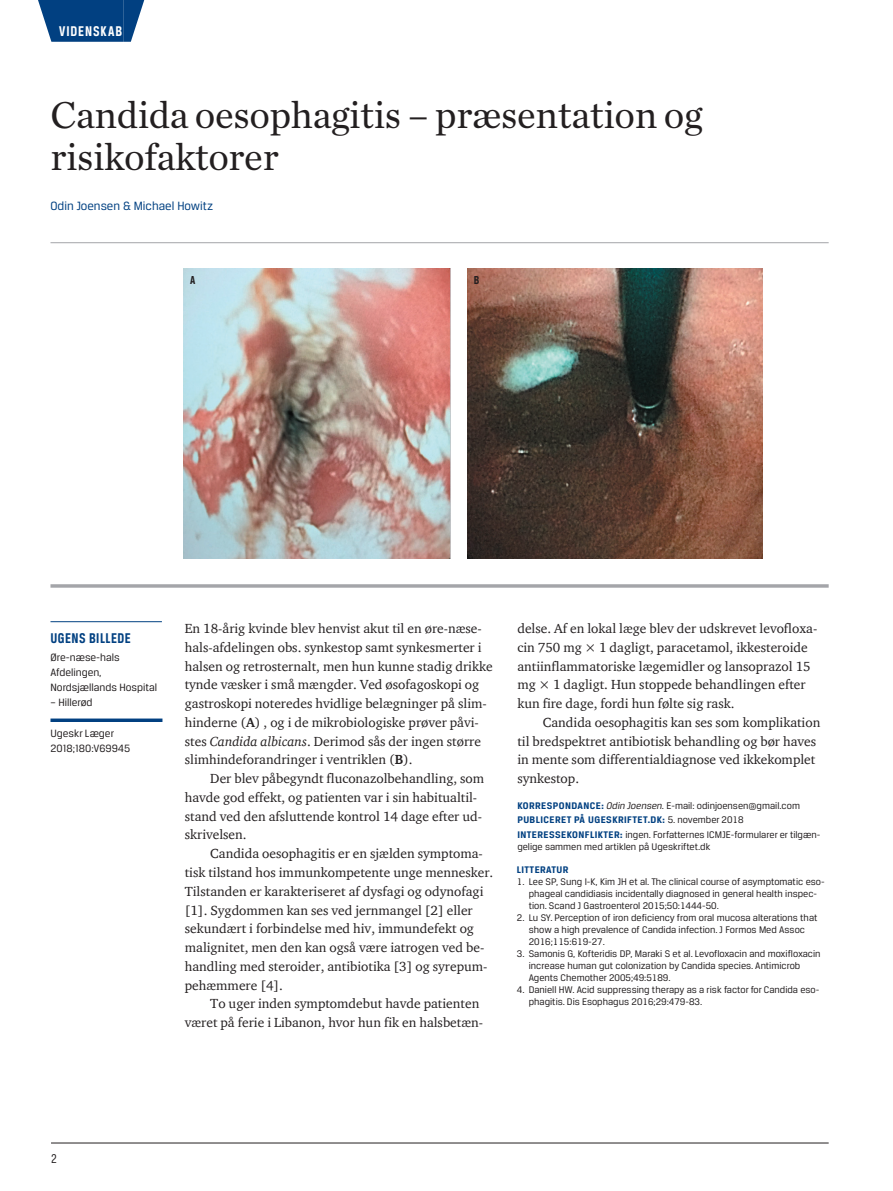
<style>
.page{position:relative;width:893px;height:1191px;background:#fff}
.page>*{position:absolute;margin:0;border:0;box-sizing:border-box;transform-origin:0 0}
.t1{font:39px/42px "Chronicle Text G1";letter-spacing:-.01em;color:#231f20}
.t2{font:700 15px "Breuer Condensed";letter-spacing:.03em;color:#014081}
.t3{font:700 15px "Breuer Condensed";letter-spacing:.065em;color:#fff}
.t4{font:13.5px/18.8px "ITC Charter Com";color:#231f20}
.t5{font:13.5px "Breuer Condensed";color:#231f20}
.t6{font:12.75px "Breuer Text";color:#014081}
.t7{font:700 12.3px "Breuer Condensed";color:#231f20}
.t8{font:11.25px/15px "Breuer Text";color:#231f20}
.t9{font:10.2px/12px "Breuer Text";color:#231f20}
.t10{font:700 10.2px "Breuer Text";color:#014081}
.s1{font-weight:700}
.s2{font-style:italic}
.s3{font-weight:700;color:#014081}
</style>
<div class="page">
<hr style="left:51px;top:1142px;width:778px;height:1px;background:#231f20">
<div style="left:59px;top:0;width:64px;height:42px;background:#014081"></div>
<svg style="left:38px;top:0;width:21px;height:42px"></svg>
<svg style="left:123px;top:0;width:21px;height:42px"></svg>
<img style="left:184px;top:269px;width:267px;height:289px">
<img style="left:467px;top:269px;width:295px;height:289px">
<hr style="left:50px;top:584px;width:779px;height:3px;background:#a4a5a9">
<hr style="left:50px;top:242px;width:779px;height:1px;background:#a4a5a9">
<svg style="left:50px;top:718px;width:112px;height:4px"></svg>
<hr style="left:50px;top:621px;width:112px;height:1px;background:#014081">
<p class="t3" style="left:59px;top:23px;width:65px">VIDENSKAB</p>
<h1 class="t1" style="left:50px;top:92px;width:654px">Candida oesophagitis – præsentation og risikofaktorer</h1>
<p class="t6" style="left:50px;top:199px;width:164px">Odin Joensen &amp; Michael Howitz</p>
<p class="t7" style="left:190px;top:273px;width:6px">A</p>
<p class="t7" style="left:474px;top:273px;width:6px">B</p>
<p class="t2" style="left:50px;top:630px;width:82px">UGENS BILLEDE</p>
<p class="t8" style="left:50px;top:649px;width:108px">Øre-næse-hals<br>Afdelingen,<br>Nordsjællands Hospital</p>
<p class="t8" style="left:50px;top:694px;width:44px">– Hillerød</p>
<p class="t8" style="left:50px;top:725px;width:81px">Ugeskr Læger<br>2018;180:V69945</p>
<p class="t4" style="left:185px;top:619px;width:309px">En 18-årig kvinde blev henvist akut til en øre-næse&shy;hals-afdelingen obs. synkestop samt synkesmerter i halsen og retrosternalt, men hun kunne stadig drikke tynde væsker i små mængder. Ved øsofagoskopi og gastroskopi noteredes hvidlige belægninger på slim&shy;hinderne (<span class="s1">A</span>) , og i de mikrobiologiske prøver påvi&shy;stes <span class="s2">Candida albicans</span>. Derimod sås der ingen større slimhindeforandringer i ventriklen (<span class="s1">B</span>).</p>
<p class="t4" style="left:185px;top:769px;width:301px;text-indent:26px">Der blev påbegyndt fluconazolbehandling, som havde god effekt, og patienten var i sin habitualtil&shy;stand ved den afsluttende kontrol 14 dage efter ud&shy;skrivelsen.</p>
<p class="t4" style="left:185px;top:844px;width:310px;text-indent:26px">Candida oesophagitis er en sjælden symptoma&shy;tisk tilstand hos immunkompetente unge mennesker.<br>Tilstanden er karakteriseret af dysfagi og odynofagi [1]. Sygdommen kan ses ved jernmangel [2] eller sekundært i forbindelse med hiv, immundefekt og malignitet, men den kan også være iatrogen ved be&shy;handling med steroider, antibiotika [3] og syrepum&shy;pehæmmere [4].</p>
<p class="t4" style="left:185px;top:994px;width:300px;text-align:right">To uger inden symptomdebut havde patienten været på ferie i Libanon, hvor hun fik en halsbetæn-</p>
<p class="t4" style="left:517px;top:619px;width:301px">delse. Af en lokal læge blev der udskrevet levofloxa&shy;cin 750 mg × 1 dagligt, paracetamol, ikkesteroide antiinflammatoriske lægemidler og lansoprazol 15 mg × 1 dagligt. Hun stoppede behandlingen efter kun fire dage, fordi hun følte sig rask.</p>
<p class="t4" style="left:517px;top:713px;width:304px;text-indent:26px">Candida oesophagitis kan ses som komplikation til bredspektret antibiotisk behandling og bør haves in mente som differentialdiagnose ved ikkekomplet synkestop.</p>
<p class="t9" style="left:517px;top:799px;width:305px;line-height:14.1px"><span class="s3">KORRESPONDANCE:</span> <span class="s2">Odin Joensen.</span> E-mail: odinjoensen@gmail.com<br><span class="s3">PUBLICERET PÅ UGESKRIFTET.DK:</span> 5. november 2018<br><span class="s3">I NTERESSEKONFLIKTER:</span> ingen. Forfatternes ICMJE-formularer er tilgæn-</p>
<p class="t9" style="left:517px;top:840px;width:195px">gelige sammen med artiklen på Ugeskriftet.dk</p>
<p class="t10" style="left:517px;top:864px;width:7px">LITTERATUR</p>
<p class="t9" style="left:529px;top:875px;width:296px;text-indent:-12px">1. Lee SP, Sung I-K, Kim JH et al. The clinical course of asymptomatic eso&shy;phageal candidiasis incidentally diagnosed in general health inspec&shy;tion. Scand J Gastroenterol 2015;50:1444-50.</p>
<p class="t9" style="left:529px;top:911px;width:290px;text-indent:-12px">2. Lu SY. Perception of iron deficiency from oral mucosa alterations that show a high prevalence of Candida infection. J Formos Med Assoc<br>2016;115:619-27.</p>
<p class="t9" style="left:529px;top:947px;width:293px;text-indent:-12px">3. Samonis G, Kofteridis DP, Maraki S et al. Levofloxacin and moxifloxacin increase human gut colonization by Candida species. Antimicrob<br>Agents Chemother 2005;49:5189.</p>
<p class="t9" style="left:529px;top:983px;width:291px;text-indent:-12px">4. Daniell HW. Acid suppressing therapy as a risk factor for Candida eso&shy;phagitis. Dis Esophagus 2016;29:479-83.</p>
<p class="t5" style="left:51px;top:1150px;width:7px">2</p>
</div>
